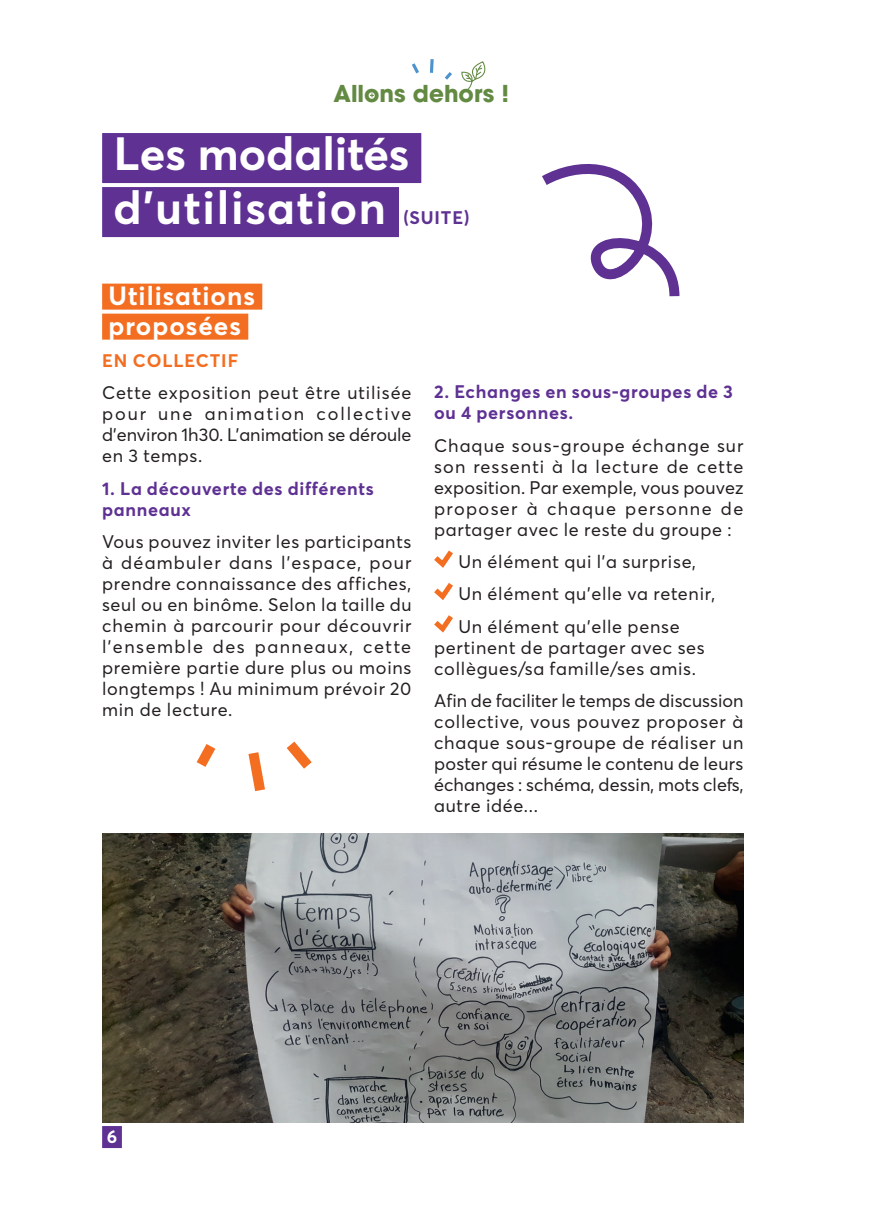
<style>
.page{position:relative;width:874px;height:1225px;background:#fff}
.page>*{position:absolute;margin:0;border:0;box-sizing:border-box;transform-origin:0 0}
.texte_justifié{font:700 46px "Averta";letter-spacing:.04em;color:#fff}
.texte_justifié-2{font:700 46px "Averta";letter-spacing:.015em;color:#fff}
.texte_justifié-3{font:700 26px "Averta";letter-spacing:.04em;color:#fff}
.t1{font:700 23px "ITC Avant Garde Std";color:#638a42}
.texte_justifié-4{font:18px/21px "Averta";letter-spacing:.04em;color:#231f20;text-align:justify}
.texte_justifié-5{font:700 18px/21px "Averta";letter-spacing:.04em;color:#5e3193}
.texte_justifié-6{font:700 18px "Averta";letter-spacing:.05em;color:#f36e21}
.texte_drapeau_g{font:700 18px "Averta";color:#fff}
</style>
<div class="page">
<div style="left:102px;top:133px;width:319px;height:50px;background:#5e3193"></div>
<div style="left:102px;top:187px;width:297px;height:50px;background:#5e3193"></div>
<div style="left:102px;top:284px;width:160px;height:26px;background:#f36e21"></div>
<div style="left:102px;top:314px;width:146px;height:26px;background:#f36e21"></div>
<svg style="left:434px;top:550px;width:19px;height:18px"></svg>
<svg style="left:434px;top:583px;width:19px;height:50px"></svg>
<svg style="left:542px;top:164px;width:138px;height:133px"></svg>
<svg style="left:370px;top:93px;width:4px;height:4px"></svg>
<svg style="left:412px;top:63px;width:7px;height:11px"></svg>
<svg style="left:429px;top:59px;width:5px;height:14px"></svg>
<svg style="left:444px;top:61px;width:42px;height:30px"></svg>
<img style="left:102px;top:833px;width:641px;height:290px">
<svg style="left:248px;top:741px;width:64px;height:51px"></svg>
<svg style="left:196px;top:744px;width:20px;height:23px"></svg>
<div style="left:102px;top:1126px;width:20px;height:22px;background:#5e3193"></div>
<p class="t1" style="left:333px;top:78px;width:177px">Allons dehors !</p>
<p class="texte_justifié-2" style="left:114px;top:121px;width:297px">Les modalités</p>
<p class="texte_justifié" style="left:113px;top:175px;width:274px">d’utilisation</p>
<p class="texte_justifié-5" style="left:403px;top:206px;width:67px">(SUITE)</p>
<p class="texte_justifié-3" style="left:108px;top:277px;width:148px">Utilisations</p>
<p class="texte_justifié-3" style="left:108px;top:307px;width:134px">proposées</p>
<p class="texte_justifié-6" style="left:102px;top:348px;width:137px">EN COLLECTIF</p>
<p class="texte_justifié-4" style="left:102px;top:382px;width:311px">Cette exposition peut être utilisée pour une animation collective d’environ 1h30. L’animation se déroule en 3 temps.</p>
<p class="texte_justifié-5" style="left:102px;top:477px;width:273px">1. La découverte des différents panneaux</p>
<p class="texte_justifié-4" style="left:102px;top:530px;width:311px">Vous pouvez inviter les participants à déambuler dans l’espace, pour prendre connaissance des affiches, seul ou en binôme. Selon la taille du chemin à parcourir pour découvrir l’ensemble des panneaux, cette première partie dure plus ou moins longtemps ! Au minimum prévoir 20 min de lecture.</p>
<p class="texte_justifié-5" style="left:434px;top:380px;width:300px">2. Echanges en sous-groupes de 3 ou 4 personnes.</p>
<p class="texte_justifié-4" style="left:434px;top:434px;width:311px">Chaque sous-groupe échange sur son ressenti à la lecture de cette exposition. Par exemple, vous pouvez proposer à chaque personne de partager avec le reste du groupe :</p>
<p class="texte_justifié-4" style="left:458px;top:550px;width:239px">Un élément qui l’a surprise,</p>
<p class="texte_justifié-4" style="left:458px;top:582px;width:258px">Un élément qu’elle va retenir,</p>
<p class="texte_justifié-4" style="left:434px;top:615px;width:272px;text-align:center">Un élément qu’elle pense pertinent de partager avec ses collègues/sa famille/ses amis.</p>
<p class="texte_justifié-4" style="left:434px;top:689px;width:311px">Afin de faciliter le temps de discussion collective, vous pouvez proposer à chaque sous-groupe de réaliser un poster qui résume le contenu de leurs échanges : schéma, dessin, mots clefs, autre idée...</p>
<p class="texte_drapeau_g" style="left:107px;top:1124px;width:12px">6</p>
</div>
